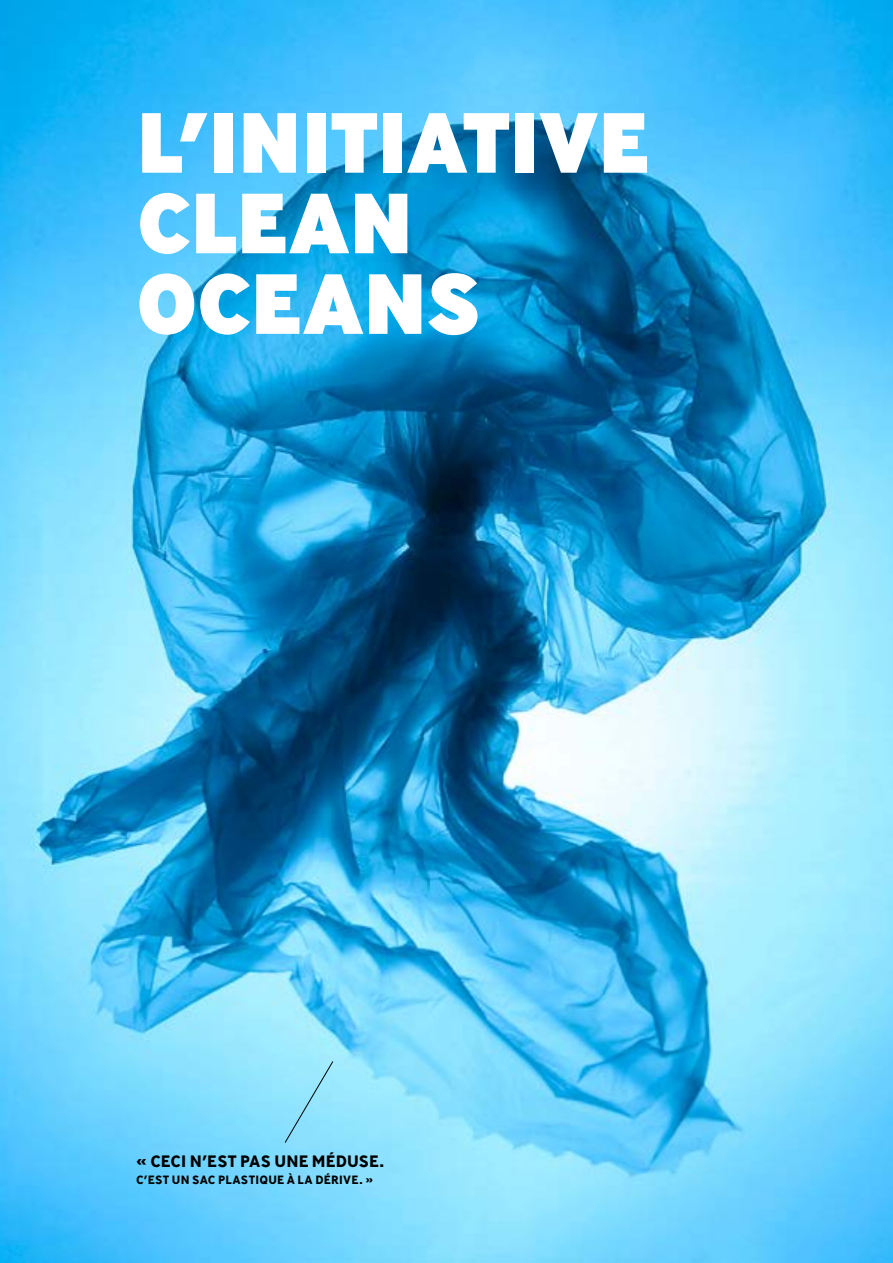
<style>
.page{position:relative;width:893px;height:1263px;background:#fff}
.page>*{position:absolute;margin:0;border:0;box-sizing:border-box;transform-origin:0 0}
.t1{font:800 85.05px/80.6px "Ministry";letter-spacing:-.02em;color:#fff}
.t2{font:700 16.5px "Ministry";letter-spacing:.01em;color:#000}
.t3{font:700 12px "Ministry";letter-spacing:.025em;color:#000}
</style>
<div class="page">
<img style="left:0;top:0;width:893px;height:1263px">
<svg style="left:284px;top:1061px;width:49px;height:82px;background:#8fdff8"></svg>
<h1 class="t1" style="left:136px;top:101px;width:514px">L’INITIATIVE<br>CLEAN<br>OCEANS</h1>
<h2 class="t2" style="left:136px;top:1151px;width:250px">« CECI N’EST PAS UNE MÉDUSE.</h2>
<p class="t3" style="left:136px;top:1172px;width:239px">C’EST UN SAC PLASTIQUE À LA DÉRIVE. »</p>
</div>
